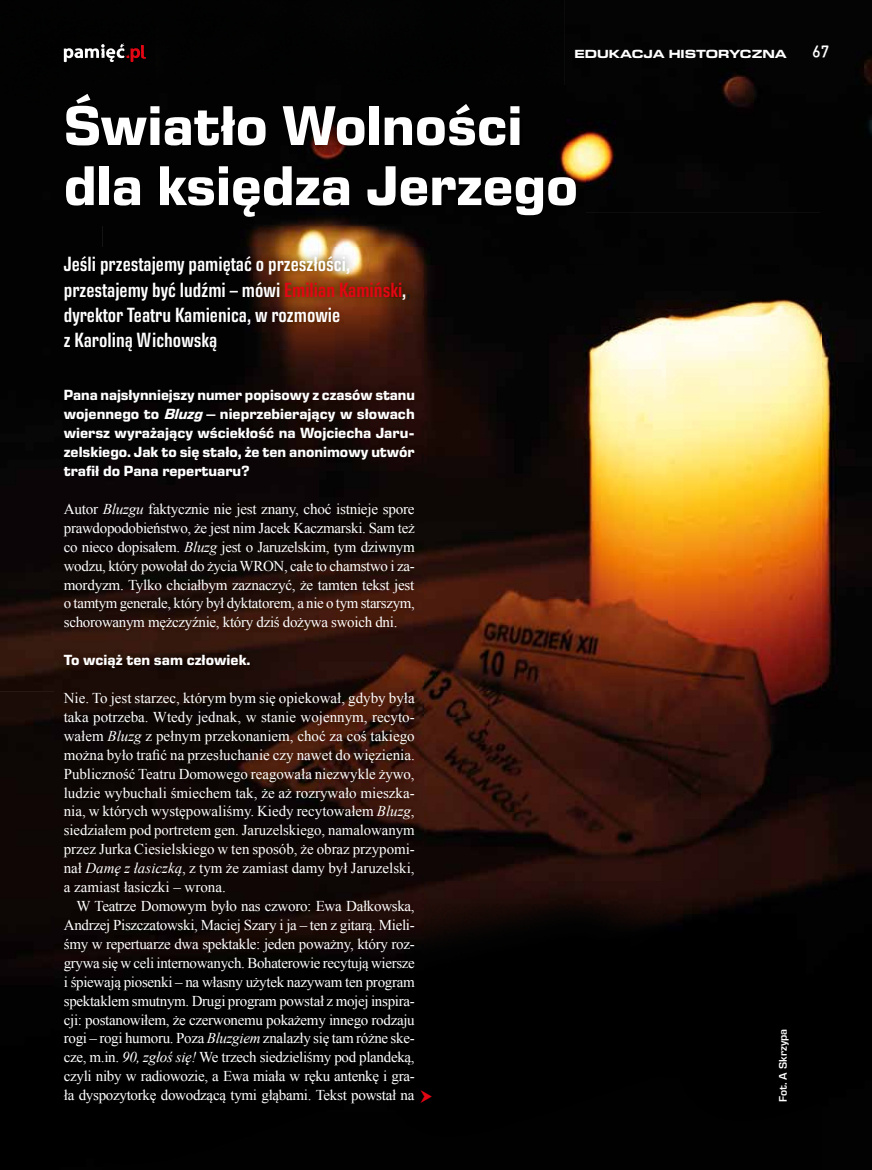
<style>
.page{position:relative;width:872px;height:1170px;background:#fff}
.page>*{position:absolute;margin:0;border:0;box-sizing:border-box;transform-origin:0 0}
.t1{font:700 57px/60px "Eurostile Next LT Pro";color:#fff}
.t2{font:600 condensed 21px/25.2px "Eurostile Next LT Pro";color:#fff}
.t3{font:15px/18.9px "Times New Roman";letter-spacing:-.02em;color:#fff;text-align:justify}
.t4{font:700 15px/18.9px "Eurostile Next LT Pro";color:#fff;text-align:justify}
.t5{font:700 expanded 12px "Eurostile Next LT Pro";color:#fff}
.t6{font:12px "Copystruct Normal";color:#fff}
.t7{font:600 11.25px "Eurostile Next LT Pro";color:#fff}
.s1{color:#e30613}
.s2{color:#1d1d1b}
.s3{font-style:italic}
</style>
<div class="page">
<div style="left:0;top:0;width:564px;height:106px;background:#020202"></div>
<div style="left:564px;top:0;width:256px;height:212px;background:#040404"></div>
<img style="left:820px;top:0;width:52px;height:1169px">
<img style="left:0;top:106px;width:102px;height:1063px">
<img style="left:102px;top:212px;width:719px;height:54px">
<img style="left:423px;top:266px;width:243px;height:637px">
<img style="left:666px;top:266px;width:155px;height:903px">
<img style="left:411px;top:903px;width:256px;height:266px">
<div style="left:102px;top:1111px;width:309px;height:58px;background:#010101"></div>
<img style="left:55px;top:247px;width:368px;height:864px">
<div style="left:56px;top:85px;width:530px;height:140px;background:#020202"></div>
<svg style="left:64px;top:43px;width:82px;height:19px"></svg>
<svg style="left:421px;top:1089px;width:11px;height:13px"></svg>
<p class="t5" style="left:574px;top:47px;width:214px">EDUKACJA HISTORYCZNA</p>
<p class="t6" style="left:813px;top:44px;width:18px">67</p>
<h1 class="t1" style="left:64px;top:96px;width:516px">Światło Wolności dla księdza Jerzego</h1>
<h2 class="t2" style="left:64px;top:252px;width:348px">Jeśli przestajemy pamiętać o przeszłości, przestajemy być ludźmi – mówi <span class="s1">Emilian Kamiński</span>,<span class="s2">, </span>dyrektor Teatru Kamienica, w rozmowie<br>z Karoliną Wichowską</h2>
<p class="t4" style="left:64px;top:386px;width:353px">Pana najsłynniejszy numer popisowy z czasów stanu wojennego to <span class="s3">Bluzg</span>– nieprzebierający w słowach wiersz wyrażający wściekłość na Wojciecha Jaru&shy;zelskiego. Jak to się stało, że ten anonimowy utwór trafił do Pana repertuaru?</p>
<p class="t3" style="left:64px;top:499px;width:352px">Autor <span class="s3">Bluzgu</span> faktycznie nie jest znany, choć istnieje spore prawdopodobieństwo, że jest nim Jacek Kaczmarski. Sam też co nieco dopisałem. <span class="s3">Bluzg</span> jest o Jaruzelskim, tym dziwnym wodzu, który powołał do życia WRON, całe to chamstwo i za&shy;mordyzm. Tylko chciałbym zaznaczyć, że tamten tekst jest o tamtym generale, który był dyktatorem, a nie o tym starszym, schorowanym mężczyźnie, który dziś dożywa swoich dni.</p>
<p class="t4" style="left:64px;top:650px;width:188px">To wciąż ten sam człowiek.</p>
<p class="t3" style="left:64px;top:688px;width:352px">Nie. To jest starzec, którym bym się opiekował, gdyby była taka potrzeba. Wtedy jednak, w stanie wojennym, recyto&shy;wałem <span class="s3">Bluzg</span> z pełnym przekonaniem, choć za coś takiego można było trafić na przesłuchanie czy nawet do więzienia.<br>Publiczność Teatru Domowego reagowała niezwykle żywo, ludzie wybuchali śmiechem tak, że aż rozrywało mieszka&shy;nia, w których występowaliśmy. Kiedy recytowałem <span class="s3">Bluzg</span>, siedziałem pod portretem gen. Jaruzelskiego, namalowanym przez Jurka Ciesielskiego w ten sposób, że obraz przypomi&shy;nał <span class="s3">Damę z łasiczką</span>, z tym że zamiast damy był Jaruzelski, a zamiast łasiczki – wrona.</p>
<p class="t3" style="left:64px;top:896px;width:352px;text-indent:13px">W Teatrze Domowym było nas czworo: Ewa Dałkowska, Andrzej Piszczatowski, Maciej Szary i ja – ten z gitarą. Mieli&shy;śmy w repertuarze dwa spektakle: jeden poważny, który roz&shy;grywa się w celi internowanych. Bohaterowie recytują wiersze i śpiewają piosenki – na własny użytek nazywam ten program spektaklem smutnym. Drugi program powstał z mojej inspira&shy;cji: postanowiłem, że czerwonemu pokażemy innego rodzaju rogi – rogi humoru. Poza <span class="s3">Bluzgiem</span> znalazły się tam różne ske&shy;cze, m.in. <span class="s3">90, zgłoś się!</span> We trzech siedzieliśmy pod plandeką, czyli niby w radiowozie, a Ewa miała w ręku antenkę i gra&shy;ła dyspozytorkę dowodzącą tymi głąbami. Tekst powstał na</p>
<p class="t7" style="left:777px;top:1101px;width:75px;rotate:-90deg">Fot. A Skrzypa</p>
</div>
